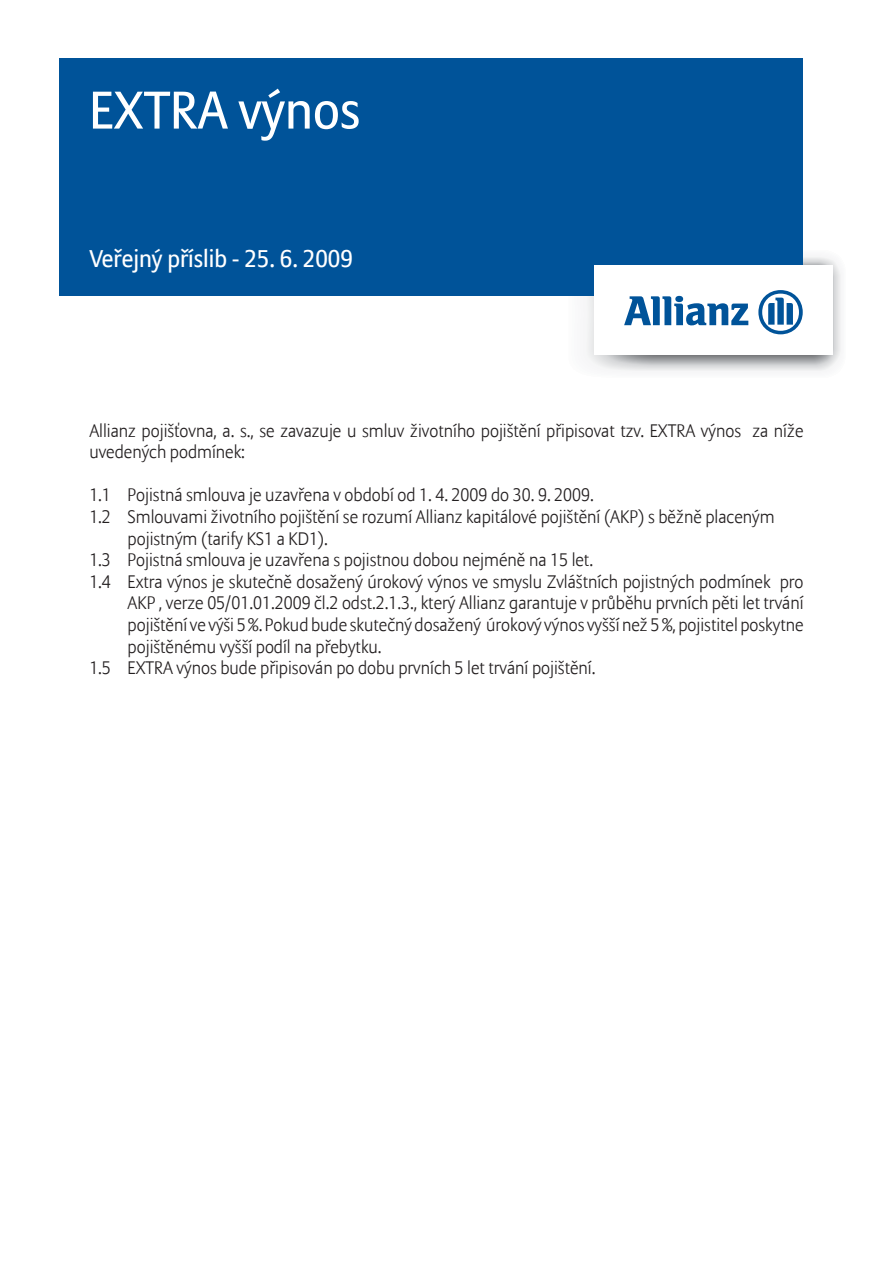
<style>
.page{position:relative;width:893px;height:1263px;background:#fff}
.page>*{position:absolute;margin:0;border:0;box-sizing:border-box;transform-origin:0 0}
.t1{font:52.5px "Allianz Sans";color:#fff}
.t2{font:24px "Allianz Sans";color:#fff}
.t3{font:300 18px/21.6px "Allianz Sans";color:#231f20}
</style>
<div class="page">
<div style="left:60px;top:58px;width:743px;height:237px;background:#005399"></div>
<svg style="left:568px;top:257px;width:273px;height:114px"></svg>
<h1 class="t1" style="left:89px;top:88px;width:273px">EXTRA výnos</h1>
<h2 class="t2" style="left:89px;top:249px;width:265px">Veřejný příslib - 25. 6. 2009</h2>
<p class="t3" style="left:89px;top:421px;width:716px">Allianz pojišťovna, a. s., se zavazuje u smluv životního pojištění připisovat tzv. EXTRA výnos za níže uvedených podmínek:</p>
<p class="t3" style="left:89px;top:486px;width:506px">1.1 Pojistná smlouva je uzavřena v období od 1. 4. 2009 do 30. 9. 2009.</p>
<p class="t3" style="left:89px;top:507px;width:687px">1.2 Smlouvami životního pojištění se rozumí Allianz kapitálové pojištění (AKP) s běžně placeným</p>
<p class="t3" style="left:128px;top:529px;width:202px">pojistným (tarify KS1 a KD1).</p>
<p class="t3" style="left:89px;top:551px;width:505px">1.3 Pojistná smlouva je uzavřena s pojistnou dobou nejméně na 15 let.</p>
<p class="t3" style="left:89px;top:572px;width:716px">1.4 Extra výnos je skutečně dosažený úrokový výnos ve smyslu Zvláštních pojistných podmínek pro</p>
<p class="t3" style="left:128px;top:594px;width:677px">AKP , verze 05/01.01.2009 čl.2 odst.2.1.3., který Allianz garantuje v průběhu prvních pěti let trvání</p>
<p class="t3" style="left:128px;top:615px;width:677px">pojištění ve výši 5 %. Pokud bude skutečný dosažený úrokový výnos vyšší než 5 %, pojistitel poskytne</p>
<p class="t3" style="left:128px;top:637px;width:255px">pojištěnému vyšší podíl na přebytku.</p>
<p class="t3" style="left:89px;top:659px;width:508px">1.5 EXTRA výnos bude připisován po dobu prvních 5 let trvání pojištění.</p>
</div>
